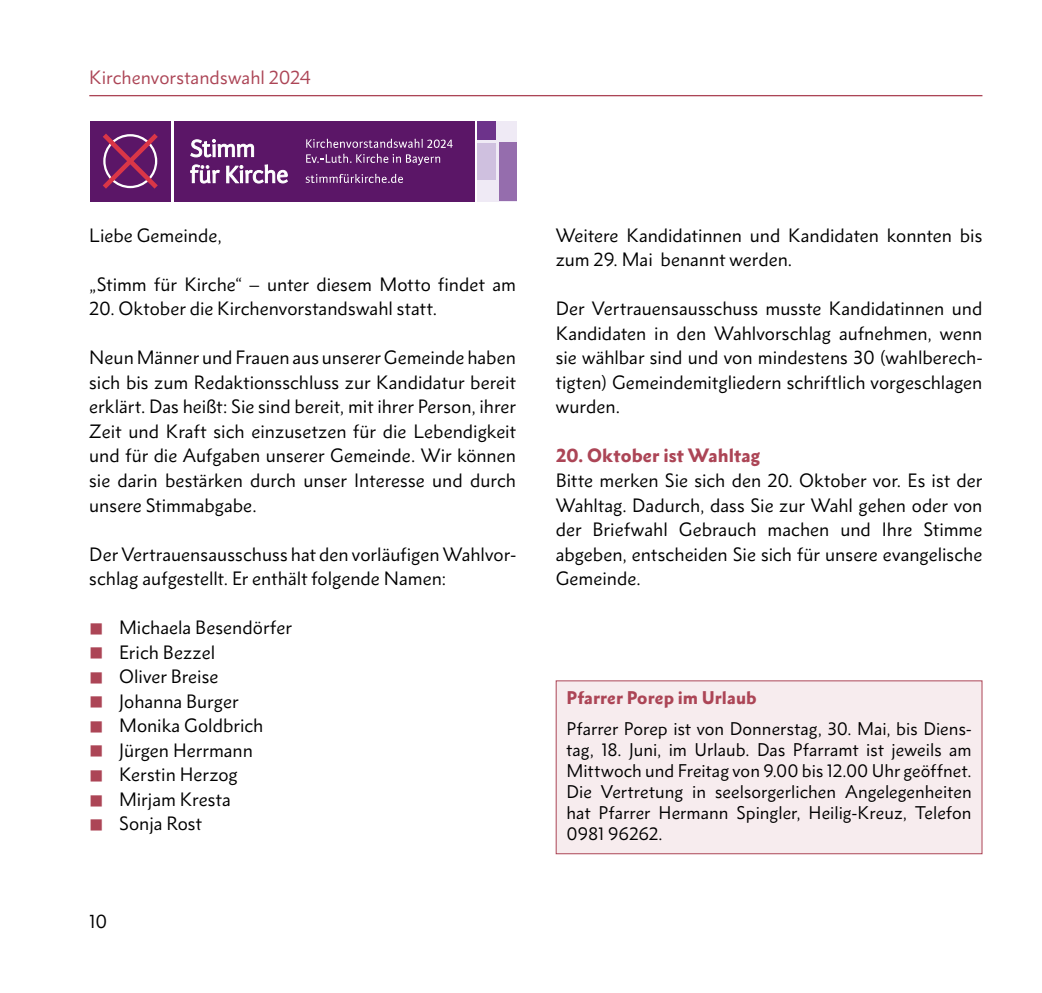
<style>
.page{position:relative;width:1042px;height:993px;background:#fff}
.page>*{position:absolute;margin:0;border:0;box-sizing:border-box;transform-origin:0 0}
.t1{font:17.5px/24.5px "Metro Nova Pro";color:#000;text-align:justify}
.t2{font:17.5px "Metro Nova Pro";color:#ac4556}
.t3{font:900 17.5px "Metro Nova Pro";letter-spacing:.005em;color:#ac4556}
.t4{font:16.62px/21px "Metro Nova Pro";color:#000;text-align:justify}
.t5{font:900 16.62px "Metro Nova Pro";letter-spacing:.01em;color:#ac4556}
</style>
<div class="page">
<hr style="left:89px;top:95px;width:893px;height:1px;background:#ac4556">
<div style="left:556px;top:680px;width:426px;height:173px;background:#f7ecee"></div>
<div style="left:90px;top:121px;width:80px;height:80px;background:#5b1667"></div>
<div style="left:174px;top:121px;width:300px;height:80px;background:#5b1667"></div>
<div style="left:478px;top:121px;width:38px;height:80px;background:#efeaf5"></div>
<div style="left:499px;top:143px;width:17px;height:58px;background:#956dad"></div>
<div style="left:478px;top:143px;width:18px;height:36px;background:#cfc0df"></div>
<div style="left:478px;top:121px;width:18px;height:18px;background:#6d338b"></div>
<svg style="left:103px;top:133px;width:55px;height:56px"></svg>
<svg style="left:306px;top:139px;width:147px;height:9px"></svg>
<svg style="left:306px;top:154px;width:134px;height:11px"></svg>
<svg style="left:305px;top:174px;width:98px;height:9px"></svg>
<svg style="left:190px;top:139px;width:64px;height:18px"></svg>
<svg style="left:190px;top:165px;width:29px;height:18px"></svg>
<svg style="left:226px;top:165px;width:62px;height:18px"></svg>
<p class="t2" style="left:89px;top:66px;width:223px">Kirchenvorstandswahl 2024</p>
<p class="t1" style="left:89px;top:223px;width:134px">Liebe Gemeinde,</p>
<p class="t1" style="left:89px;top:272px;width:428px">„Stimm für Kirche“ – unter diesem Motto findet am</p>
<p class="t1" style="left:89px;top:296px;width:349px">20. Oktober die Kirchenvorstandswahl statt.</p>
<p class="t1" style="left:89px;top:345px;width:428px">Neun Männer und Frauen aus unserer Gemeinde haben sich bis zum Redaktionsschluss zur Kandidatur bereit erklärt. Das heißt: Sie sind bereit, mit ihrer Person, ihrer Zeit und Kraft sich einzusetzen für die Lebendigkeit und für die Aufgaben unserer Gemeinde. Wir können sie darin bestärken durch unser Interesse und durch unsere Stimmabgabe.</p>
<p class="t1" style="left:89px;top:541px;width:428px">Der Vertrauensausschuss hat den vorläufigen Wahlvor&shy;schlag aufgestellt. Er enthält folgende Namen:</p>
<p class="t1" style="left:119px;top:615px;width:174px;text-align:left">Michaela Besendörfer<br>Erich Bezzel<br>Oliver Breise<br>Johanna Burger<br>Monika Goldbrich<br>Jürgen Herrmann<br>Kerstin Herzog<br>Mirjam Kresta<br>Sonja Rost</p>
<p class="t1" style="left:89px;top:909px;width:20px">10</p>
<p class="t1" style="left:556px;top:223px;width:428px">Weitere Kandidatinnen und Kandidaten konnten bis zum 29. Mai benannt werden.</p>
<p class="t1" style="left:556px;top:296px;width:428px">Der Vertrauensausschuss musste Kandidatinnen und Kandidaten in den Wahlvorschlag aufnehmen, wenn sie wählbar sind und von mindestens 30 (wahlberech&shy;tigten) Gemeindemitgliedern schriftlich vorgeschlagen wurden.</p>
<p class="t3" style="left:556px;top:444px;width:206px">20. Oktober ist Wahltag</p>
<p class="t1" style="left:556px;top:468px;width:428px">Bitte merken Sie sich den 20. Oktober vor. Es ist der Wahltag. Dadurch, dass Sie zur Wahl gehen oder von der Briefwahl Gebrauch machen und Ihre Stimme abgeben, entscheiden Sie sich für unsere evangelische Gemeinde.</p>
<p class="t5" style="left:566px;top:686px;width:192px">Pfarrer Porep im Urlaub</p>
<p class="t4" style="left:566px;top:717px;width:407px">Pfarrer Porep ist von Donnerstag, 30. Mai, bis Diens&shy;tag, 18. Juni, im Urlaub. Das Pfarramt ist jeweils am Mittwoch und Freitag von 9.00 bis 12.00 Uhr geöffnet.<br>Die Vertretung in seelsorgerlichen Angelegenheiten hat Pfarrer Hermann Spingler, Heilig-Kreuz, Telefon 0981 96262.</p>
</div>
